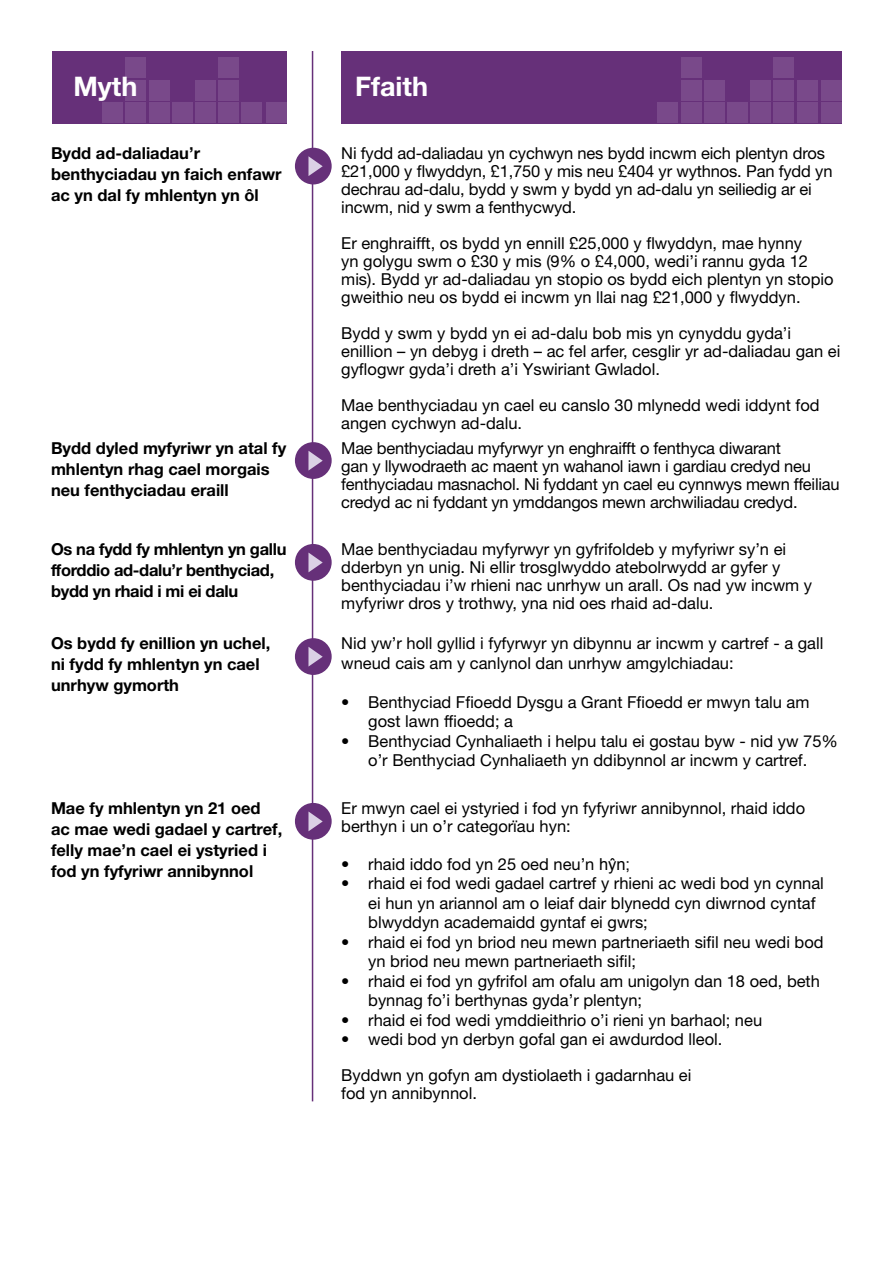
<style>
.page{position:relative;width:893px;height:1263px;background:#fff}
.page>*{position:absolute;margin:0;border:0;box-sizing:border-box;transform-origin:0 0}
.t1{font:700 27px "Helvetica Neue LT Std";color:#fff}
.t2{font:16.5px/18px "Helvetica Neue LT Std";color:#000}
.t3{font:700 16.5px/21px "Helvetica Neue LT Std";color:#000}
.t4{font:700 16.5px/21px "Helvetica Neue LT Std";letter-spacing:-.02em;color:#000}
.s1{font-family:"Arial"}
</style>
<div class="page">
<div style="left:52px;top:51px;width:235px;height:73px;background:#663079"></div>
<div style="left:341px;top:51px;width:501px;height:73px;background:#663079"></div>
<div style="left:125px;top:57px;width:21px;height:21px;background:#79498a"></div>
<div style="left:681px;top:57px;width:21px;height:21px;background:#79498a"></div>
<div style="left:218px;top:57px;width:21px;height:21px;background:#79498a"></div>
<div style="left:773px;top:57px;width:21px;height:21px;background:#79498a"></div>
<div style="left:125px;top:80px;width:21px;height:20px;background:#79498a"></div>
<div style="left:681px;top:80px;width:21px;height:20px;background:#79498a"></div>
<div style="left:125px;top:102px;width:21px;height:21px;background:#79498a"></div>
<div style="left:681px;top:102px;width:21px;height:21px;background:#79498a"></div>
<div style="left:149px;top:80px;width:21px;height:20px;background:#79498a"></div>
<div style="left:704px;top:80px;width:21px;height:20px;background:#79498a"></div>
<div style="left:218px;top:80px;width:21px;height:20px;background:#79498a"></div>
<div style="left:773px;top:80px;width:21px;height:20px;background:#79498a"></div>
<div style="left:797px;top:80px;width:21px;height:20px;background:#79498a"></div>
<div style="left:821px;top:80px;width:21px;height:20px;background:#79498a"></div>
<div style="left:195px;top:80px;width:21px;height:20px;background:#79498a"></div>
<div style="left:750px;top:80px;width:21px;height:20px;background:#79498a"></div>
<div style="left:149px;top:102px;width:21px;height:21px;background:#79498a"></div>
<div style="left:704px;top:102px;width:21px;height:21px;background:#79498a"></div>
<div style="left:218px;top:102px;width:21px;height:21px;background:#79498a"></div>
<div style="left:773px;top:102px;width:21px;height:21px;background:#79498a"></div>
<div style="left:195px;top:102px;width:21px;height:21px;background:#79498a"></div>
<div style="left:750px;top:102px;width:21px;height:21px;background:#79498a"></div>
<div style="left:172px;top:102px;width:21px;height:21px;background:#79498a"></div>
<div style="left:727px;top:102px;width:21px;height:21px;background:#79498a"></div>
<div style="left:102px;top:102px;width:21px;height:21px;background:#79498a"></div>
<div style="left:657px;top:102px;width:21px;height:21px;background:#79498a"></div>
<div style="left:242px;top:102px;width:20px;height:21px;background:#79498a"></div>
<div style="left:797px;top:102px;width:21px;height:21px;background:#79498a"></div>
<div style="left:266px;top:102px;width:21px;height:21px;background:#79498a"></div>
<div style="left:821px;top:102px;width:21px;height:21px;background:#79498a"></div>
<hr style="left:312px;top:51px;width:1px;height:1050px;background:#663079">
<div style="left:295px;top:148px;width:37px;height:36px;background:#663079;border-radius:50%"></div>
<svg style="left:308px;top:156px;width:15px;height:20px"></svg>
<div style="left:295px;top:544px;width:37px;height:37px;background:#663079;border-radius:50%"></div>
<svg style="left:308px;top:552px;width:15px;height:20px"></svg>
<div style="left:295px;top:638px;width:37px;height:37px;background:#663079;border-radius:50%"></div>
<svg style="left:308px;top:647px;width:15px;height:19px"></svg>
<div style="left:295px;top:442px;width:37px;height:37px;background:#663079;border-radius:50%"></div>
<svg style="left:308px;top:451px;width:15px;height:19px"></svg>
<div style="left:295px;top:803px;width:37px;height:37px;background:#663079;border-radius:50%"></div>
<svg style="left:308px;top:811px;width:15px;height:20px"></svg>
<h1 class="t1" style="left:73px;top:69px;width:66px">Myth</h1>
<h1 class="t1" style="left:355px;top:69px;width:74px">Ffaith</h1>
<p class="t3" style="left:51px;top:142px;width:232px">Bydd ad-daliadau’r benthyciadau yn faich enfawr ac yn dal fy mhlentyn yn ôl</p>
<p class="t2" style="left:341px;top:144px;width:493px">Ni fydd ad-daliadau yn cychwyn nes bydd incwm eich plentyn dros £21,000 y flwyddyn, £1,750 y mis neu £404 yr wythnos. Pan fydd yn dechrau ad-dalu, bydd y swm y bydd yn ad-dalu yn seiliedig ar ei incwm, nid y swm a fenthycwyd.</p>
<p class="t2" style="left:341px;top:234px;width:494px">Er enghraifft, os bydd yn ennill £25,000 y flwyddyn, mae hynny<br>yn golygu swm o £30 y mis (9% o £4,000, wedi’i rannu gyda 12 mis). Bydd yr ad-daliadau yn stopio os bydd eich plentyn yn stopio gweithio neu os bydd ei incwm yn llai nag £21,000 y flwyddyn.</p>
<p class="t2" style="left:341px;top:324px;width:501px">Bydd y swm y bydd yn ei ad-dalu bob mis yn cynyddu gyda’i enillion – yn debyg i dreth – ac fel arfer, cesglir yr ad-daliadau gan ei gyflogwr gyda’i dreth a’i Yswiriant Gwladol.</p>
<p class="t2" style="left:341px;top:396px;width:480px">Mae benthyciadau yn cael eu canslo 30 mlynedd wedi iddynt fod angen cychwyn ad-dalu.</p>
<p class="t3" style="left:51px;top:437px;width:237px">Bydd dyled myfyriwr yn atal fy mhlentyn rhag cael morgais neu fenthyciadau eraill</p>
<p class="t2" style="left:341px;top:439px;width:500px">Mae benthyciadau myfyrwyr yn enghraifft o fenthyca diwarant<br>gan y llywodraeth ac maent yn wahanol iawn i gardiau credyd neu fenthyciadau masnachol. Ni fyddant yn cael eu cynnwys mewn ffeiliau credyd ac ni fyddant yn ymddangos mewn archwiliadau credyd.</p>
<p class="t4" style="left:51px;top:538px;width:237px">Os na fydd fy mhlentyn yn gallu fforddio ad-dalu’r benthyciad, bydd yn rhaid i mi ei dalu</p>
<p class="t2" style="left:341px;top:540px;width:472px">Mae benthyciadau myfyrwyr yn gyfrifoldeb y myfyriwr sy’n ei dderbyn yn unig. Ni ellir trosglwyddo atebolrwydd ar gyfer y benthyciadau i’w rhieni nac unrhyw un arall. Os nad yw incwm y myfyriwr dros y trothwy, yna nid oes rhaid ad-dalu.</p>
<p class="t2" style="left:341px;top:634px;width:484px;line-height:19.5px">Nid yw’r holl gyllid i fyfyrwyr yn dibynnu ar incwm y cartref - a gall wneud cais am y canlynol dan unrhyw amgylchiadau:</p>
<p class="t2" style="left:368px;top:692px;width:443px;line-height:19.5px;text-indent:-27px">• Benthyciad Ffioedd Dysgu a Grant Ffioedd er mwyn talu am gost lawn ffioedd; a</p>
<p class="t2" style="left:341px;top:731px;width:498px;line-height:19.5px;text-align:center">• Benthyciad Cynhaliaeth i helpu talu ei gostau byw - nid yw 75% o’r Benthyciad Cynhaliaeth yn ddibynnol ar incwm y cartref.</p>
<p class="t3" style="left:51px;top:633px;width:221px">Os bydd fy enillion yn uchel, ni fydd fy mhlentyn yn cael unrhyw gymorth</p>
<p class="t3" style="left:51px;top:797px;width:233px">Mae fy mhlentyn yn 21 oed ac mae wedi gadael y cartref, felly mae’n cael ei ystyried i fod yn fyfyriwr annibynnol</p>
<p class="t2" style="left:341px;top:799px;width:465px">Er mwyn cael ei ystyried i fod yn fyfyriwr annibynnol, rhaid iddo berthyn i un o’r categorïau hyn:</p>
<p class="t2" style="left:341px;top:855px;width:290px">• rhaid iddo fod yn 25 oed neu’n <span class="s1">hŷn;</span></p>
<p class="t2" style="left:368px;top:873px;width:457px;line-height:19.5px;text-indent:-27px">• rhaid ei fod wedi gadael cartref y rhieni ac wedi bod yn cynnal ei hun yn ariannol am o leiaf dair blynedd cyn diwrnod cyntaf blwyddyn academaidd gyntaf ei gwrs;</p>
<p class="t2" style="left:368px;top:932px;width:457px;line-height:19.5px;text-indent:-27px">• rhaid ei fod yn briod neu mewn partneriaeth sifil neu wedi bod yn briod neu mewn partneriaeth sifil;</p>
<p class="t2" style="left:368px;top:971px;width:453px;line-height:19.5px;text-indent:-27px">• rhaid ei fod yn gyfrifol am ofalu am unigolyn dan 18 oed, beth bynnag fo’i berthynas gyda’r plentyn;</p>
<p class="t2" style="left:341px;top:1011px;width:422px">• rhaid ei fod wedi ymddieithrio o’i rieni yn barhaol; neu</p>
<p class="t2" style="left:341px;top:1021px;width:383px;line-height:36px">• wedi bod yn derbyn gofal gan ei awdurdod lleol.<br>Byddwn yn gofyn am dystiolaeth i gadarnhau ei</p>
<p class="t2" style="left:341px;top:1084px;width:137px">fod yn annibynnol.</p>
</div>
